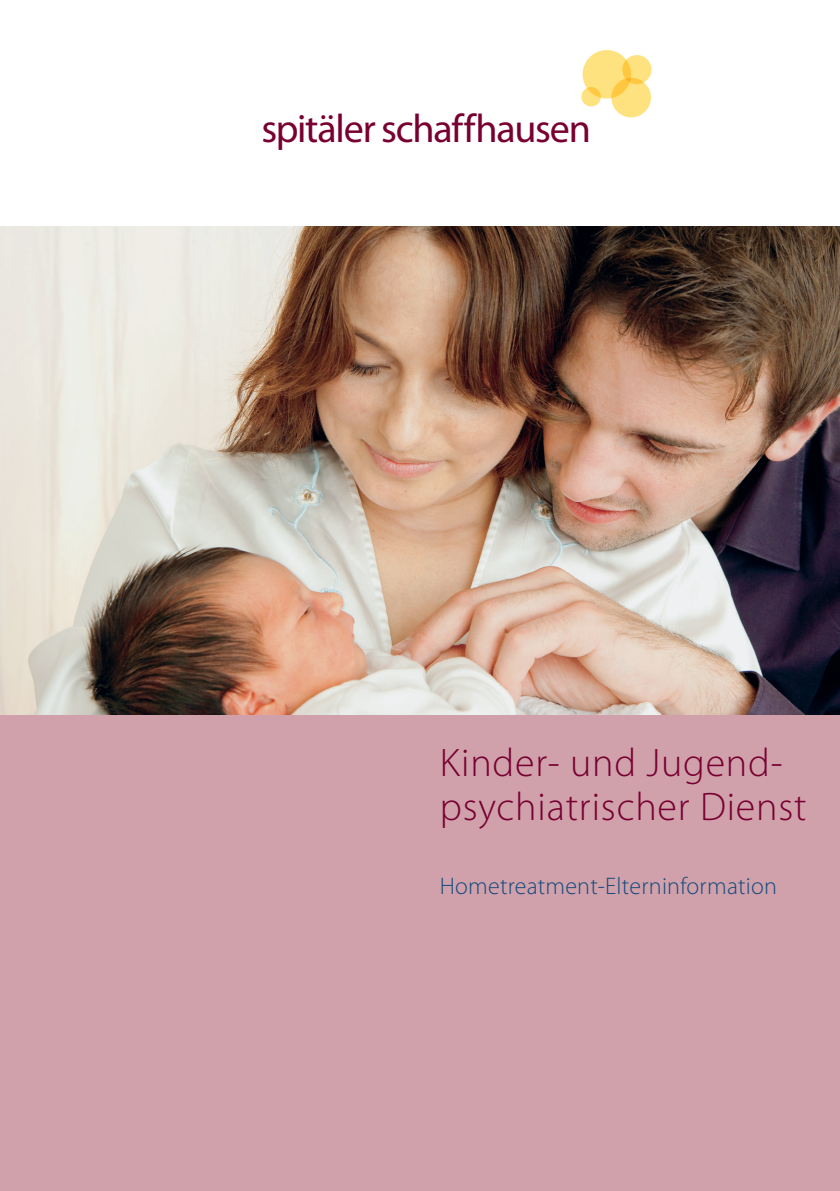
<style>
.page{position:relative;width:840px;height:1191px;background:#fff}
.page>*{position:absolute;margin:0;border:0;box-sizing:border-box;transform-origin:0 0}
.t1{font:300 40px/44px "Myriad Pro";letter-spacing:.02em;color:#780031}
.t2{font:40px "Myriad Pro";letter-spacing:-.03em;color:#780031}
.t3{font:300 24px "Myriad Pro";letter-spacing:.01em;color:#144a7c}
</style>
<div class="page">
<div style="left:622px;top:55px;width:29px;height:29px;background:#ffe280;border-radius:50%"></div>
<div style="left:611px;top:78px;width:39px;height:39px;background:#ffe280;border-radius:50%"></div>
<svg style="left:582px;top:50px;width:48px;height:49px;background:#ffde77"></svg>
<svg style="left:581px;top:87px;width:19px;height:19px"></svg>
<div style="left:0;top:714px;width:839px;height:477px;background:#d0a1ab"></div>
<img style="left:0;top:227px;width:839px;height:487px">
<p class="t2" style="left:261px;top:104px;width:331px">spitäler schaffhausen</p>
<p class="t1" style="left:439px;top:740px;width:368px">Kinder- und Jugend&shy;psychiatrischer Dienst</p>
<p class="t3" style="left:439px;top:871px;width:338px">Hometreatment-Elterninformation</p>
</div>
